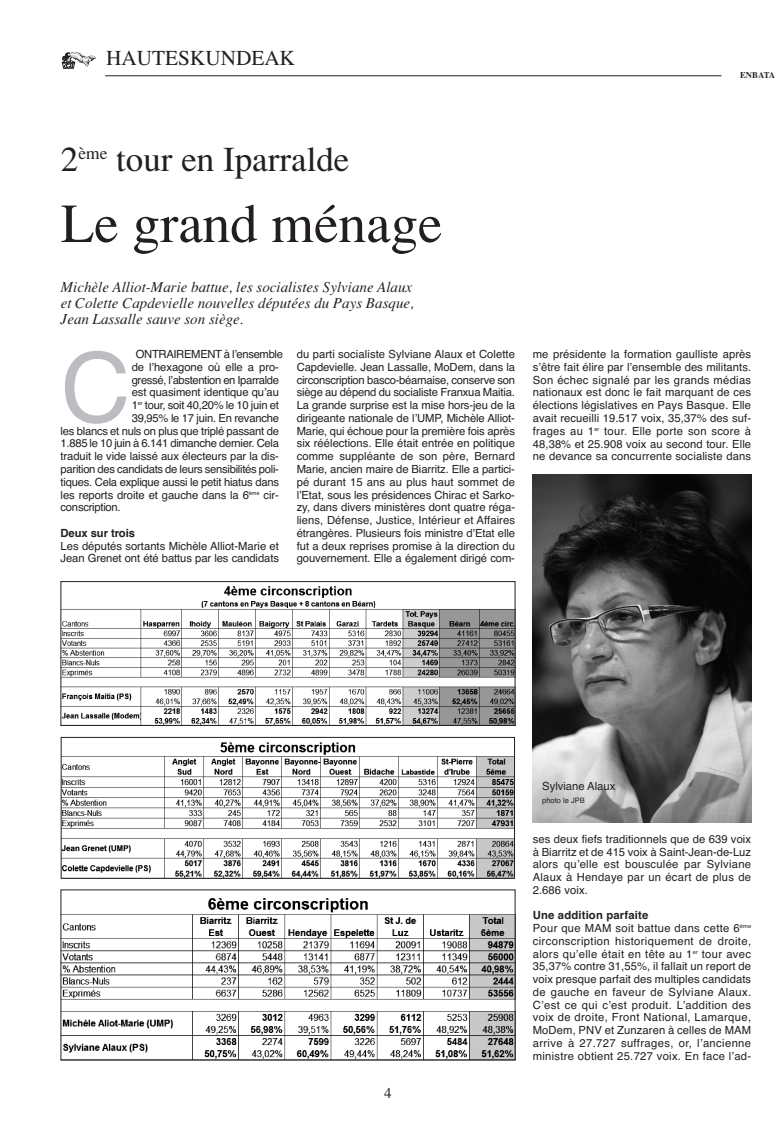
<style>
.page{position:relative;width:776px;height:1134px;background:#fff}
.page>*{position:absolute;margin:0;border:0;box-sizing:border-box;transform-origin:0 0}
.t1{font:96.62px "Helvetica";color:#bcbdc0}
.t2{font:55px "Times";color:#231f20}
.t3{font:35px "Times";color:#231f20}
.t4{font:21.25px "Times";color:#231f20}
.t5{font:italic 15px/16.1px "Times";color:#231f20;text-align:justify}
.t6{font:15px "Times";color:#231f20}
.t7{font:11.25px/12.8px "Helvetica";color:#231f20;text-align:justify}
.t8{font:11.25px/12.8px "Helvetica";letter-spacing:.03em;color:#231f20}
.t9{font:11.25px "Helvetica";letter-spacing:-.02em;color:#231f20}
.t10{font:11.25px "Helvetica";letter-spacing:-.025em;color:#231f20}
.t11{font:11.25px "Helvetica";letter-spacing:-.03em;color:#231f20}
.t12{font:700 11.25px "Helvetica";letter-spacing:-.01em;color:#231f20}
.t13{font:700 8.75px "Times";color:#231f20}
.t14{font:7.5px "Helvetica";color:#231f20}
.s1{font-weight:700}
</style>
<div class="page">
<hr style="left:105px;top:75px;width:617px;height:1px;background:#231f20">
<img style="left:63px;top:742px;width:450px;height:134px">
<div style="left:61px;top:737px;width:454px;height:141px;border:1px solid #231f20"></div>
<img style="left:63px;top:898px;width:450px;height:160px">
<img style="left:63px;top:586px;width:450px;height:138px">
<div style="left:61px;top:581px;width:454px;height:145px;border:1px solid #231f20"></div>
<img style="left:533px;top:474px;width:218px;height:348px">
<svg style="left:62px;top:53px;width:33px;height:16px"></svg>
<h3 class="t4" style="left:106px;top:50px;width:190px">HAUTESKUNDEAK</h3>
<h3 class="t3" style="left:61px;top:146px;width:290px">2<sup>ème</sup> tour en Iparralde</h3>
<h2 class="t2" style="left:61px;top:204px;width:383px">Le grand ménage</h2>
<h3 class="t5" style="left:61px;top:280px;width:355px">Michèle Alliot-Marie battue, les socialistes Sylviane Alaux et Colette Capdevielle nouvelles députées du Pays Basque, Jean Lassalle sauve son siège.</h3>
<p class="t13" style="left:740px;top:72px;width:37px">ENBATA</p>
<h1 class="t1" style="left:61px;top:353px;width:71px">C</h1>
<p class="t11" style="left:136px;top:350px;width:149px">ONTRAIREMENT à l’ensemble</p>
<p class="t7" style="left:132px;top:362px;width:149px">de l’hexagone où elle a pro-</p>
<p class="t11" style="left:132px;top:376px;width:149px">gressé, l’abstention en Iparralde</p>
<p class="t7" style="left:132px;top:387px;width:149px">est quasiment identique qu’au</p>
<p class="t9" style="left:132px;top:401px;width:149px">1<sup>er</sup> tour, soit 40,20% le 10 juin et</p>
<p class="t9" style="left:132px;top:414px;width:149px">39,95% le 17 juin. En revanche</p>
<p class="t9" style="left:61px;top:427px;width:220px">les blancs et nuls on plus que triplé passant de</p>
<p class="t10" style="left:61px;top:439px;width:220px">1.885 le 10 juin à 6.141 dimanche dernier. Cela</p>
<p class="t7" style="left:61px;top:451px;width:220px">traduit le vide laissé aux électeurs par la dis-</p>
<p class="t10" style="left:61px;top:465px;width:220px">parition des candidats de leurs sensibilités poli-</p>
<p class="t9" style="left:61px;top:478px;width:220px">tiques. Cela explique aussi le petit hiatus dans</p>
<p class="t7" style="left:61px;top:489px;width:220px">les reports droite et gauche dans la 6<sup>ème</sup> cir-</p>
<p class="t9" style="left:61px;top:503px;width:62px">conscription.</p>
<p class="t12" style="left:61px;top:529px;width:76px">Deux sur trois</p>
<p class="t7" style="left:61px;top:540px;width:220px">Les députés sortants Michèle Alliot-Marie et<br>Jean Grenet ont été battus par les candidats</p>
<p class="t7" style="left:297px;top:349px;width:220px">du parti socialiste Sylviane Alaux et Colette Capdevielle. Jean Lassalle, MoDem, dans la circonscription basco-béarnaise, conserve son siège au dépend du socialiste Franxua Maitia.<br>La grande surprise est la mise hors-jeu de la dirigeante nationale de l’UMP, Michèle Alliot-Marie, qui échoue pour la première fois après six réélections. Elle était entrée en politique comme suppléante de son père, Bernard Marie, ancien maire de Biarritz. Elle a partici&shy;pé durant 15 ans au plus haut sommet de l’Etat, sous les présidences Chirac et Sarko&shy;zy, dans divers ministères dont quatre réga&shy;liens, Défense, Justice, Intérieur et Affaires étrangères. Plusieurs fois ministre d’Etat elle fut a deux reprises promise à la direction du gouvernement. Elle a également dirigé com-</p>
<p class="t7" style="left:533px;top:349px;width:220px">me présidente la formation gaulliste après s’être fait élire par l’ensemble des militants.<br>Son échec signalé par les grands médias nationaux est donc le fait marquant de ces élections législatives en Pays Basque. Elle avait recueilli 19.517 voix, 35,37% des suf&shy;frages au 1<sup>er</sup> tour. Elle porte son score à 48,38% et 25.908 voix au second tour. Elle ne devance sa concurrente socialiste dans</p>
<h3 class="t6" style="left:384px;top:1087px;width:9px">4</h3>
<p class="t7" style="left:542px;top:781px;width:75px">Sylviane Alaux</p>
<p class="t14" style="left:542px;top:797px;width:44px">photo le JPB</p>
<p class="t7" style="left:533px;top:833px;width:220px">ses deux fiefs traditionnels que de 639 voix à Biarritz et de 415 voix à Saint-Jean-de-Luz alors qu’elle est bousculée par Sylviane Alaux à Hendaye par un écart de plus de 2.686 voix.</p>
<p class="t8" style="left:533px;top:910px;width:220px"><span class="s1">Une addition parfaite<br></span>Pour que MAM soit battue dans cette 6<sup>ème </sup>circonscription historiquement de droite, alors qu’elle était en tête au 1<sup>er</sup> tour avec 35,37% contre 31,55%, il fallait un report de voix presque parfait des multiples candidats de gauche en faveur de Sylviane Alaux.<br>C’est ce qui c’est produit. L’addition des voix de droite, Front National, Lamarque, MoDem, PNV et Zunzaren à celles de MAM arrive à 27.727 suffrages, or, l’ancienne ministre obtient 25.727 voix. En face l’ad-</p>
</div>
